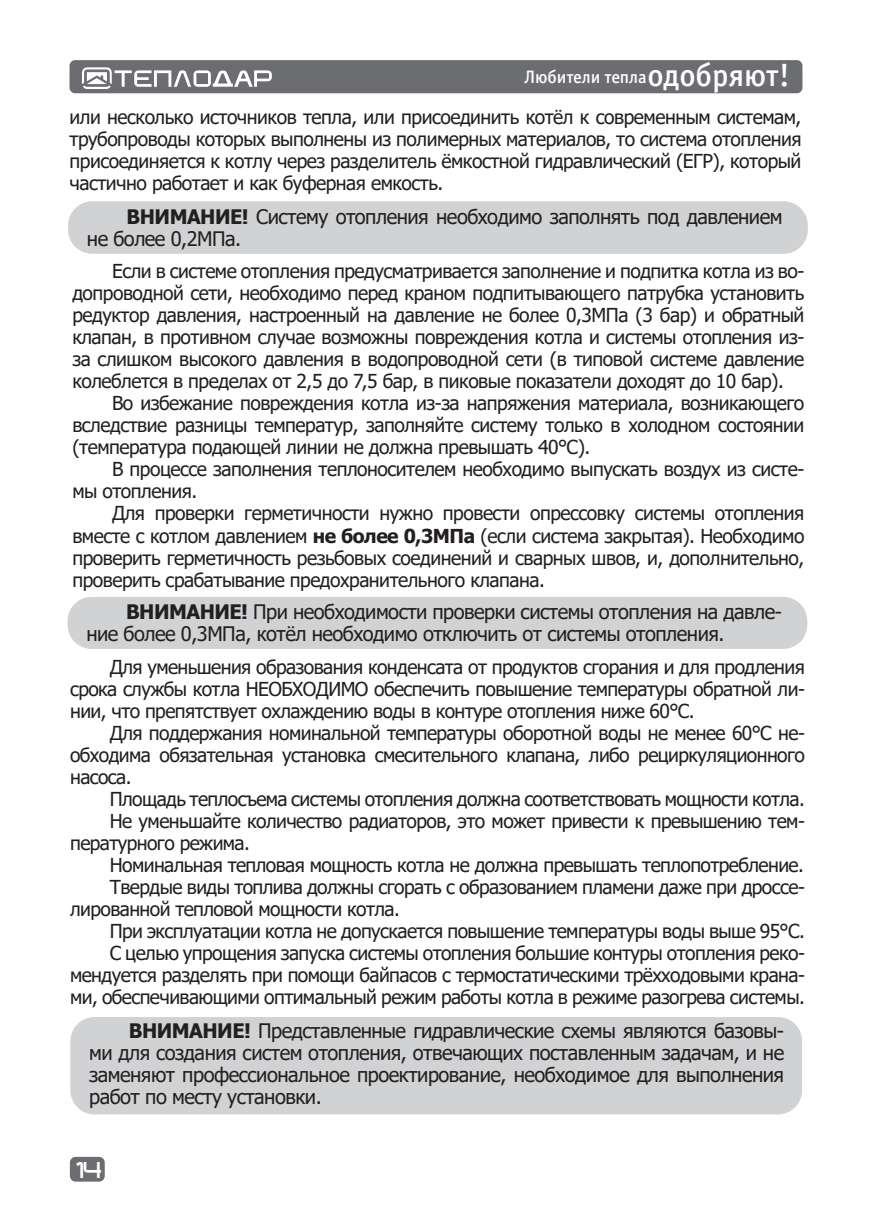
<style>
.page{position:relative;width:874px;height:1225px;background:#fff}
.page>*{position:absolute;margin:0;border:0;box-sizing:border-box;transform-origin:0 0}
.t1{font:20px/22px "Tahoma";letter-spacing:-.025em;color:#231f20}
.t2{font:19.2px/22px "Tahoma";letter-spacing:-.03em;color:#231f20;text-align:justify}
.t3{font:18px "Officina Sans Medium C";letter-spacing:-.005em;color:#fff}
.t4{font:16px "teplodar";color:#fff}
.s1{font-size:32px}
.s2{font-weight:700}
</style>
<div class="page">
<div style="left:70px;top:1156px;width:35px;height:25px;background:#6c6d70;border-radius:6px"></div>
<div style="left:69px;top:60px;width:733px;height:33px;background:#6c6d70;border-radius:6px"></div>
<svg style="left:82px;top:67px;width:190px;height:22px"></svg>
<div style="left:68px;top:201px;width:739px;height:53px;background:#d1d2d4;border-radius:24px"></div>
<div style="left:67px;top:597px;width:739px;height:52px;background:#d1d2d4;border-radius:24px"></div>
<div style="left:70px;top:1017px;width:731px;height:97px;background:#d1d2d4;border-radius:24px"></div>
<p class="t3" style="left:524px;top:67px;width:267px">Любители тепла<span class="s1">одобряют!</span></p>
<p class="t2" style="left:69px;top:107px;width:733px">или несколько источников тепла, или присоединить котёл к современным системам, трубопроводы которых выполнены из полимерных материалов, то система отопления присоединяется к котлу через разделитель ёмкостной гидравлический (ЕГР), который частично работает и как буферная емкость.</p>
<p class="t1" style="left:87px;top:206px;width:696px;text-indent:40px"><span class="s2">ВНИМАНИЕ!</span> Систему отопления необходимо заполнять под давлением не более 0,2МПа.</p>
<p class="t2" style="left:72px;top:261px;width:733px;text-indent:40px">Если в системе отопления предусматривается заполнение и подпитка котла из во&shy;допроводной сети, необходимо перед краном подпитывающего патрубка установить редуктор давления, настроенный на давление не более 0,3МПа (3 бар) и обратный клапан, в противном случае возможны повреждения котла и системы отопления из&shy;за слишком высокого давления в водопроводной сети (в типовой системе давление колеблется в пределах от 2,5 до 7,5 бар, в пиковые показатели доходят до 10 бар).</p>
<p class="t2" style="left:72px;top:393px;width:733px;text-indent:40px">Во избежание повреждения котла из-за напряжения материала, возникающего вследствие разницы температур, заполняйте систему только в холодном состоянии (температура подающей линии не должна превышать 40°С).</p>
<p class="t2" style="left:72px;top:459px;width:733px;text-indent:40px">В процессе заполнения теплоносителем необходимо выпускать воздух из систе&shy;мы отопления.</p>
<p class="t2" style="left:72px;top:503px;width:733px;text-indent:40px">Для проверки герметичности нужно провести опрессовку системы отопления вместе с котлом давлением <span class="s2">не более 0,3МПа</span> (если система закрытая). Необходимо проверить герметичность резьбовых соединений и сварных швов, и, дополнительно, проверить срабатывание предохранительного клапана.</p>
<p class="t1" style="left:86px;top:602px;width:696px;text-indent:40px"><span class="s2">ВНИМАНИЕ!</span> При необходимости проверки системы отопления на давле&shy;ние более 0,3МПа, котёл необходимо отключить от системы отопления.</p>
<p class="t2" style="left:70px;top:657px;width:736px;text-indent:40px">Для уменьшения образования конденсата от продуктов сгорания и для продления срока службы котла НЕОБХОДИМО обеспечить повышение температуры обратной ли&shy;нии, что препятствует охлаждению воды в контуре отопления ниже 60°С.</p>
<p class="t2" style="left:70px;top:723px;width:736px;text-indent:40px">Для поддержания номинальной температуры оборотной воды не менее 60°С не&shy;обходима обязательная установка смесительного клапана, либо рециркуляционного насоса.</p>
<p class="t2" style="left:110px;top:789px;width:696px">Площадь теплосъема системы отопления должна соответствовать мощности котла.</p>
<p class="t2" style="left:110px;top:811px;width:696px">Не уменьшайте количество радиаторов, это может привести к превышению тем-</p>
<p class="t2" style="left:70px;top:833px;width:181px">пературного режима.</p>
<p class="t2" style="left:110px;top:855px;width:695px">Номинальная тепловая мощность котла не должна превышать теплопотребление.</p>
<p class="t2" style="left:110px;top:877px;width:696px">Твердые виды топлива должны сгорать с образованием пламени даже при дроссе-</p>
<p class="t2" style="left:70px;top:899px;width:331px">лированной тепловой мощности котла.</p>
<p class="t2" style="left:110px;top:921px;width:696px">При эксплуатации котла не допускается повышение температуры воды выше 95°С.</p>
<p class="t2" style="left:110px;top:943px;width:696px">С целью упрощения запуска системы отопления большие контуры отопления реко-</p>
<p class="t2" style="left:70px;top:965px;width:736px">мендуется разделять при помощи байпасов с термостатическими трёхходовыми крана-</p>
<p class="t2" style="left:70px;top:987px;width:736px">ми, обеспечивающими оптимальный режим работы котла в режиме разогрева системы.</p>
<p class="t1" style="left:89px;top:1021px;width:696px;text-align:justify;text-indent:40px"><span class="s2">ВНИМАНИЕ!</span> Представленные гидравлические схемы являются базовы&shy;ми для создания систем отопления, отвечающих поставленным задачам, и не заменяют профессиональное проектирование, необходимое для выполнения работ по месту установки.</p>
<p class="t4" style="left:73px;top:1162px;width:31px">14</p>
</div>
